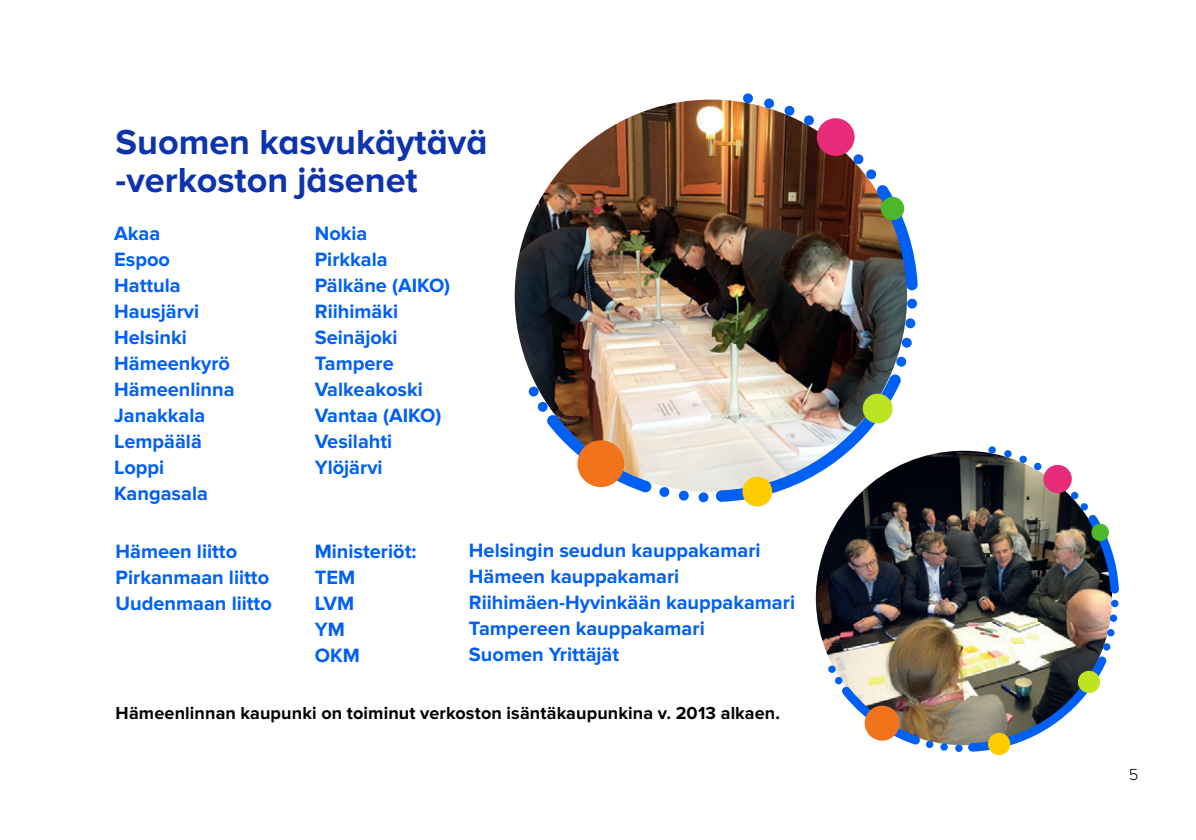
<style>
.page{position:relative;width:1196px;height:840px;background:#fff}
.page>*{position:absolute;margin:0;border:0;box-sizing:border-box;transform-origin:0 0}
.t1{font:700 36px/38px "Proxima Nova";color:#0d33ad}
.t2{font:700 20px "Proxima Nova";color:#0060f3}
.t3{font:700 18px "Proxima Nova";letter-spacing:.005em;color:#000}
.t4{font:300 16.6px "Proxima Nova";color:#000}
</style>
<div class="page">
<img style="left:515px;top:100px;width:392px;height:392px;border-radius:196px">
<img style="left:816px;top:451px;width:269px;height:234px">
<svg style="left:528px;top:386px;width:18px;height:26px"></svg>
<svg style="left:742px;top:93px;width:11px;height:10px"></svg>
<svg style="left:853px;top:154px;width:24px;height:25px"></svg>
<svg style="left:764px;top:98px;width:10px;height:10px"></svg>
<svg style="left:784px;top:105px;width:11px;height:11px"></svg>
<svg style="left:803px;top:115px;width:11px;height:10px"></svg>
<img style="left:546px;top:184px;width:372px;height:318px">
<div style="left:816px;top:118px;width:39px;height:38px;background:#e72b79;border-radius:50%"></div>
<svg style="left:575px;top:438px;width:52px;height:52px;background:#db8b58"></svg>
<svg style="left:879px;top:195px;width:27px;height:27px"></svg>
<svg style="left:740px;top:475px;width:34px;height:32px"></svg>
<svg style="left:861px;top:392px;width:33px;height:33px"></svg>
<svg style="left:828px;top:665px;width:13px;height:19px"></svg>
<svg style="left:988px;top:446px;width:8px;height:8px"></svg>
<svg style="left:1071px;top:491px;width:17px;height:20px"></svg>
<svg style="left:1004px;top:450px;width:8px;height:8px"></svg>
<svg style="left:1019px;top:455px;width:8px;height:8px"></svg>
<svg style="left:1033px;top:462px;width:9px;height:8px"></svg>
<img style="left:841px;top:514px;width:278px;height:238px">
<div style="left:1043px;top:465px;width:29px;height:28px;background:#e72b79;border-radius:50%"></div>
<svg style="left:863px;top:704px;width:39px;height:39px;background:#cc8155"></svg>
<svg style="left:1090px;top:522px;width:20px;height:20px"></svg>
<svg style="left:986px;top:731px;width:26px;height:25px"></svg>
<svg style="left:1077px;top:670px;width:24px;height:24px"></svg>
<p class="t1" style="left:116px;top:124px;width:373px">Suomen kasvukäytävä -verkoston jäsenet</p>
<p class="t2" style="left:114px;top:222px;width:48px">Akaa</p>
<p class="t2" style="left:114px;top:248px;width:57px">Espoo</p>
<p class="t2" style="left:114px;top:274px;width:68px">Hattula</p>
<p class="t2" style="left:114px;top:300px;width:87px">Hausjärvi</p>
<p class="t2" style="left:114px;top:326px;width:74px">Helsinki</p>
<p class="t2" style="left:114px;top:352px;width:117px">Hämeenkyrö</p>
<p class="t2" style="left:114px;top:378px;width:122px">Hämeenlinna</p>
<p class="t2" style="left:114px;top:404px;width:93px">Janakkala</p>
<p class="t2" style="left:114px;top:430px;width:89px">Lempäälä</p>
<p class="t2" style="left:114px;top:456px;width:52px">Loppi</p>
<p class="t2" style="left:114px;top:482px;width:95px">Kangasala</p>
<p class="t2" style="left:116px;top:540px;width:123px">Hämeen liitto</p>
<p class="t2" style="left:116px;top:566px;width:155px">Pirkanmaan liitto</p>
<p class="t2" style="left:116px;top:592px;width:158px">Uudenmaan liitto</p>
<p class="t2" style="left:315px;top:222px;width:54px">Nokia</p>
<p class="t2" style="left:315px;top:248px;width:74px">Pirkkala</p>
<p class="t2" style="left:315px;top:274px;width:137px">Pälkäne (AIKO)</p>
<p class="t2" style="left:315px;top:300px;width:85px">Riihimäki</p>
<p class="t2" style="left:315px;top:326px;width:84px">Seinäjoki</p>
<p class="t2" style="left:315px;top:352px;width:80px">Tampere</p>
<p class="t2" style="left:315px;top:378px;width:110px">Valkeakoski</p>
<p class="t2" style="left:315px;top:404px;width:128px">Vantaa (AIKO)</p>
<p class="t2" style="left:315px;top:430px;width:79px">Vesilahti</p>
<p class="t2" style="left:315px;top:456px;width:69px">Ylöjärvi</p>
<p class="t2" style="left:315px;top:540px;width:103px">Ministeriöt:</p>
<p class="t2" style="left:315px;top:566px;width:42px">TEM</p>
<p class="t2" style="left:315px;top:592px;width:41px">LVM</p>
<p class="t2" style="left:315px;top:618px;width:31px">YM</p>
<p class="t2" style="left:315px;top:644px;width:47px">OKM</p>
<p class="t2" style="left:469px;top:539px;width:293px">Helsingin seudun kauppakamari</p>
<p class="t2" style="left:469px;top:565px;width:212px">Hämeen kauppakamari</p>
<p class="t2" style="left:469px;top:591px;width:328px">Riihimäen-Hyvinkään kauppakamari</p>
<p class="t2" style="left:469px;top:617px;width:237px">Tampereen kauppakamari</p>
<p class="t2" style="left:469px;top:643px;width:152px">Suomen Yrittäjät</p>
<p class="t3" style="left:116px;top:703px;width:666px">Hämeenlinnan kaupunki on toiminut verkoston isäntäkaupunkina v. 2013 alkaen.</p>
<p class="t4" style="left:1129px;top:765px;width:11px">5</p>
</div>
